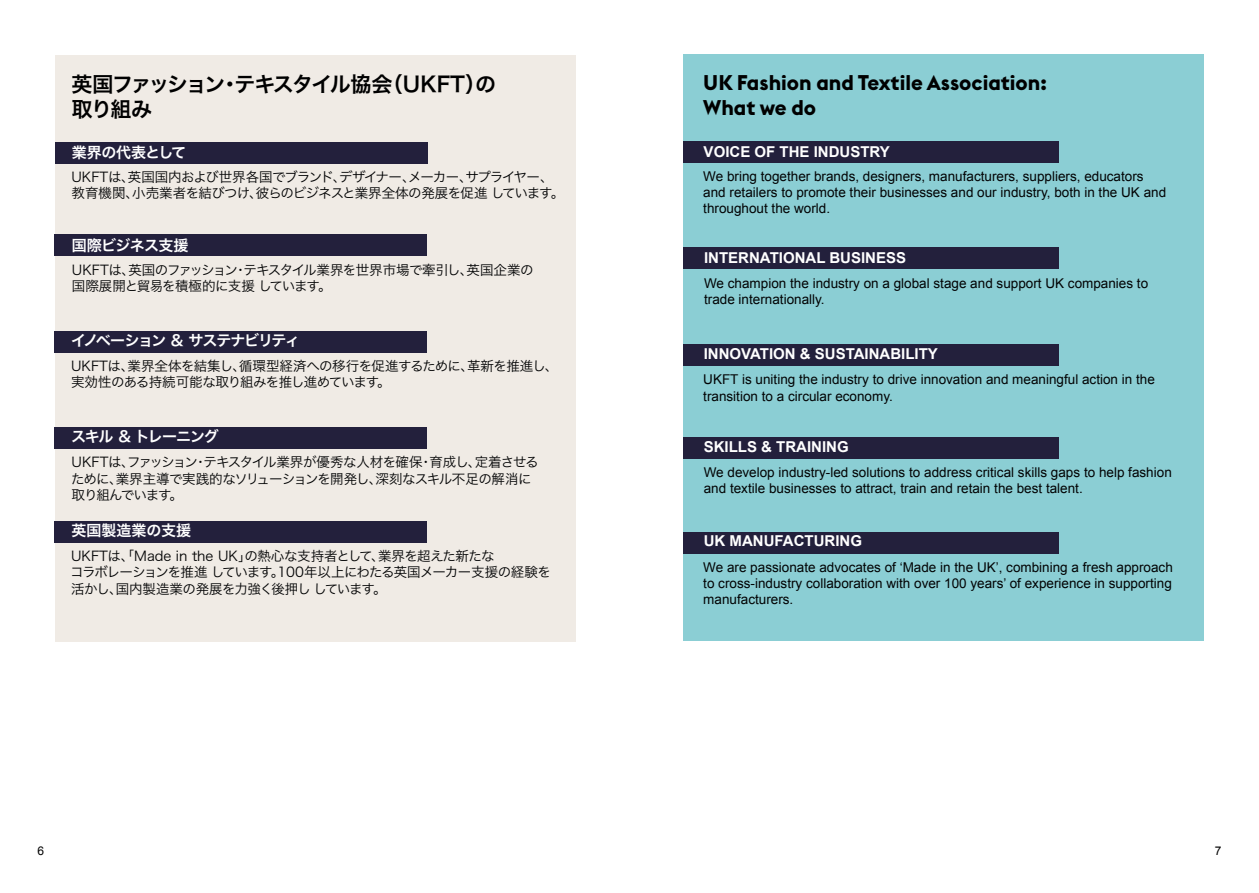
<style>
.page{position:relative;width:1259px;height:893px;background:#fff}
.page>*{position:absolute;margin:0;border:0;box-sizing:border-box;transform-origin:0 0}
.t1{font:700 21px/25.2px "Euclid Flex";color:#000}
.t2{font:21px/25.2px "Hira Kaku Pro W6";letter-spacing:-.07em;color:#000}
.t3{font:700 15px "Arial";color:#fff}
.t4{font:15px "Hira Kaku Pro W6";letter-spacing:-.09em;color:#fff}
.t5{font:15px "Hira Kaku Pro W6";letter-spacing:-.06em;color:#fff}
.t6{font:15px "Hira Kaku Pro W6";letter-spacing:-.02em;color:#fff}
.t7{font:15px "Hira Kaku Pro W6";letter-spacing:-.04em;color:#fff}
.t8{font:15px "Hira Kaku Pro W6";color:#fff}
.t9{font:13.5px/16.2px "Arial";color:#020304}
.t10{font:13.5px/16.2px "Hira Kaku Pro W3";letter-spacing:-.04em;color:#020304}
.t11{font:12px "Arial";color:#000}
</style>
<div class="page">
<div style="left:683px;top:54px;width:520px;height:587px;background:#8bced4"></div>
<div style="left:683px;top:141px;width:376px;height:22px;background:#23203c"></div>
<div style="left:683px;top:247px;width:376px;height:22px;background:#23203c"></div>
<div style="left:683px;top:344px;width:376px;height:22px;background:#23203c"></div>
<div style="left:683px;top:437px;width:376px;height:22px;background:#23203c"></div>
<div style="left:683px;top:532px;width:376px;height:22px;background:#23203c"></div>
<div style="left:55px;top:55px;width:520px;height:586px;background:#f0ebe5"></div>
<div style="left:55px;top:142px;width:372px;height:22px;background:#23203c"></div>
<div style="left:55px;top:234px;width:372px;height:22px;background:#23203c"></div>
<div style="left:55px;top:331px;width:372px;height:21px;background:#23203c"></div>
<div style="left:55px;top:427px;width:372px;height:22px;background:#23203c"></div>
<div style="left:55px;top:521px;width:372px;height:22px;background:#23203c"></div>
<h1 class="t2" style="left:71px;top:71px;width:426px">英国ファッション・テキスタイル協会（UKFT）の取り組み</h1>
<p class="t6" style="left:72px;top:139px;width:116px">業界の代表として</p>
<p class="t10" style="left:71px;top:168px;width:494px">UKFTは、英国国内および世界各国でブランド、デザイナー、メーカー、サプライヤー、教育機関、小売業者を結びつけ、彼らのビジネスと業界全体の発展を促進 しています。</p>
<p class="t7" style="left:72px;top:231px;width:118px">国際ビジネス支援</p>
<p class="t10" style="left:72px;top:261px;width:463px">UKFTは、英国のファッション・テキスタイル業界を世界市場で牽引し、英国企業の国際展開と貿易を積極的に支援 しています。</p>
<p class="t4" style="left:71px;top:327px;width:230px">イノベーション &amp; サステナビリティ</p>
<p class="t10" style="left:71px;top:357px;width:489px">UKFTは、業界全体を結集し、循環型経済への移行を促進するために、革新を推進し、実効性のある持続可能な取り組みを推し進めています。</p>
<p class="t5" style="left:71px;top:423px;width:149px">スキル &amp; トレーニング</p>
<p class="t10" style="left:71px;top:453px;width:469px">UKFTは、ファッション・テキスタイル業界が優秀な人材を確保・育成し、定着させるために、業界主導で実践的なソリューションを開発し、深刻なスキル不足の解消に取り組んでいます。</p>
<p class="t8" style="left:72px;top:517px;width:121px">英国製造業の支援</p>
<p class="t10" style="left:70px;top:547px;width:482px">UKFTは、「Made in the UK」の熱心な支持者として、業界を超えた新たな<br>コラボレーションを推進 しています。100年以上にわたる英国メーカー支援の経験を活かし、国内製造業の発展を力強く後押し しています。</p>
<h1 class="t1" style="left:703px;top:70px;width:345px">UK Fashion and Textile Association:<br>What we do</h1>
<p class="t3" style="left:703px;top:142px;width:188px">VOICE OF THE INDUSTRY</p>
<p class="t9" style="left:703px;top:168px;width:464px">We bring together brands, designers, manufacturers, suppliers, educators and retailers to promote their businesses and our industry, both in the UK and throughout the world.</p>
<p class="t3" style="left:704px;top:247px;width:203px">INTERNATIONAL BUSINESS</p>
<p class="t9" style="left:704px;top:275px;width:445px">We champion the industry on a global stage and support UK companies to trade internationally.</p>
<p class="t3" style="left:704px;top:344px;width:236px">INNOVATION &amp; SUSTAINABILITY</p>
<p class="t9" style="left:703px;top:372px;width:453px">UKFT is uniting the industry to drive innovation and meaningful action in the transition to a circular economy.</p>
<p class="t3" style="left:704px;top:436px;width:147px">SKILLS &amp; TRAINING</p>
<p class="t9" style="left:704px;top:464px;width:469px">We develop industry-led solutions to address critical skills gaps to help fashion and textile businesses to attract, train and retain the best talent.</p>
<p class="t3" style="left:704px;top:531px;width:160px">UK MANUFACTURING</p>
<p class="t9" style="left:703px;top:559px;width:471px;text-align:justify">We are passionate advocates of ‘Made in the UK’, combining a fresh approach to cross-industry collaboration with over 100 years’ of experience in supporting manufacturers.</p>
<p class="t11" style="left:38px;top:843px;width:8px">6</p>
<p class="t11" style="left:1215px;top:843px;width:8px">7</p>
</div>
